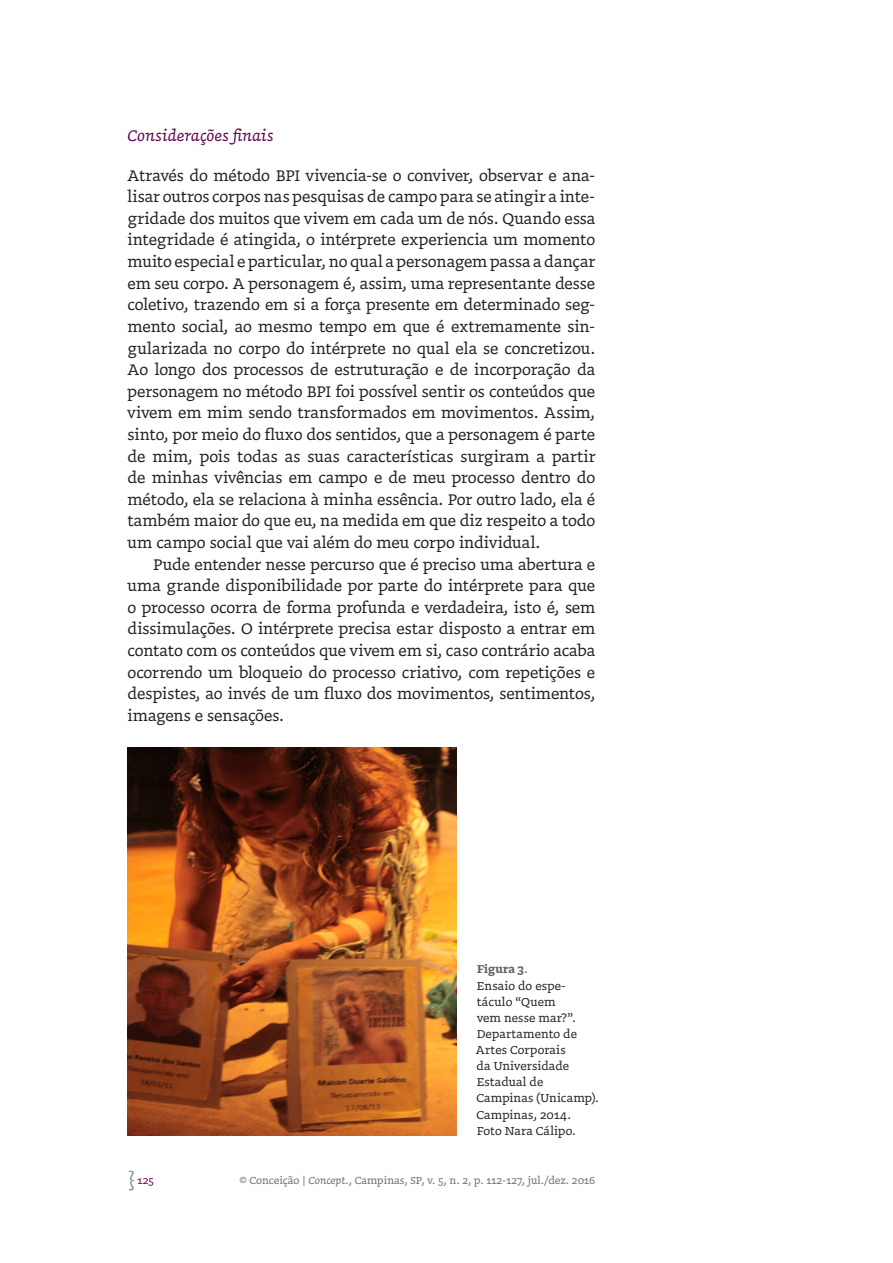
<style>
.page{position:relative;width:893px;height:1263px;background:#fff}
.page>*{position:absolute;margin:0;border:0;box-sizing:border-box;transform-origin:0 0}
.corpo_do_texto{font:18px/21.6px "Doko";letter-spacing:-.005em;color:#231f20;text-align:justify}
.corpo_do_texto-2{font:italic 18px "Doko";letter-spacing:.02em;color:#610053}
.t1{font:13.5px/16px "Doko";letter-spacing:.01em;color:#231f20}
.t2{font:12px "Doko";color:#6c6d70}
.t3{font:12px "Doko";color:#610053}
.s1{font-weight:700;color:#636366}
.s2{color:#636366}
.s3{font-size:10.5px}
.s4{font-style:italic}
</style>
<div class="page">
<svg style="left:129px;top:1170px;width:6px;height:21px"></svg>
<img style="left:128px;top:747px;width:329px;height:388px">
<p class="corpo_do_texto-2" style="left:128px;top:125px;width:147px">Considerações finais</p>
<p class="corpo_do_texto" style="left:128px;top:164px;width:469px">Através do método BPI vivencia-se o conviver, observar e ana&shy;lisar outros corpos nas pesquisas de campo para se atingir a inte&shy;gridade dos muitos que vivem em cada um de nós. Quando essa integridade é atingida, o intérprete experiencia um momento muito especial e particular, no qual a personagem passa a dançar em seu corpo. A personagem é, assim, uma representante desse coletivo, trazendo em si a força presente em determinado seg&shy;mento social, ao mesmo tempo em que é extremamente sin&shy;gularizada no corpo do intérprete no qual ela se concretizou.<br>Ao longo dos processos de estruturação e de incorporação da personagem no método BPI foi possível sentir os conteúdos que vivem em mim sendo transformados em movimentos. Assim, sinto, por meio do fluxo dos sentidos, que a personagem é parte de mim, pois todas as suas características surgiram a partir de minhas vivências em campo e de meu processo dentro do método, ela se relaciona à minha essência. Por outro lado, ela é também maior do que eu, na medida em que diz respeito a todo um campo social que vai além do meu corpo individual.</p>
<p class="corpo_do_texto" style="left:128px;top:553px;width:469px;text-indent:26px">Pude entender nesse percurso que é preciso uma abertura e uma grande disponibilidade por parte do intérprete para que o processo ocorra de forma profunda e verdadeira, isto é, sem dissimulações. O intérprete precisa estar disposto a entrar em contato com os conteúdos que vivem em si, caso contrário acaba ocorrendo um bloqueio do processo criativo, com repetições e despistes, ao invés de um fluxo dos movimentos, sentimentos, imagens e sensações.</p>
<p class="t1" style="left:476px;top:961px;width:125px"><span class="s1">Figura 3</span><span class="s2">.<br></span>Ensaio do espe&shy;táculo “Quem<br>vem nesse mar?”.<br>Departamento de<br>Artes Corporais<br>da Universidade<br>Estadual de<br>Campinas (Unicamp).<br>Campinas, 2014.<br>Foto Nara Cálipo.</p>
<p class="t3" style="left:137px;top:1173px;width:18px">125</p>
<p class="t2" style="left:239px;top:1173px;width:358px"><span class="s3">©</span> Conceição | <span class="s4">Concept.</span>, Campinas, SP, v. 5, n. 2, p. 112-127, jul./dez. 2016</p>
</div>
